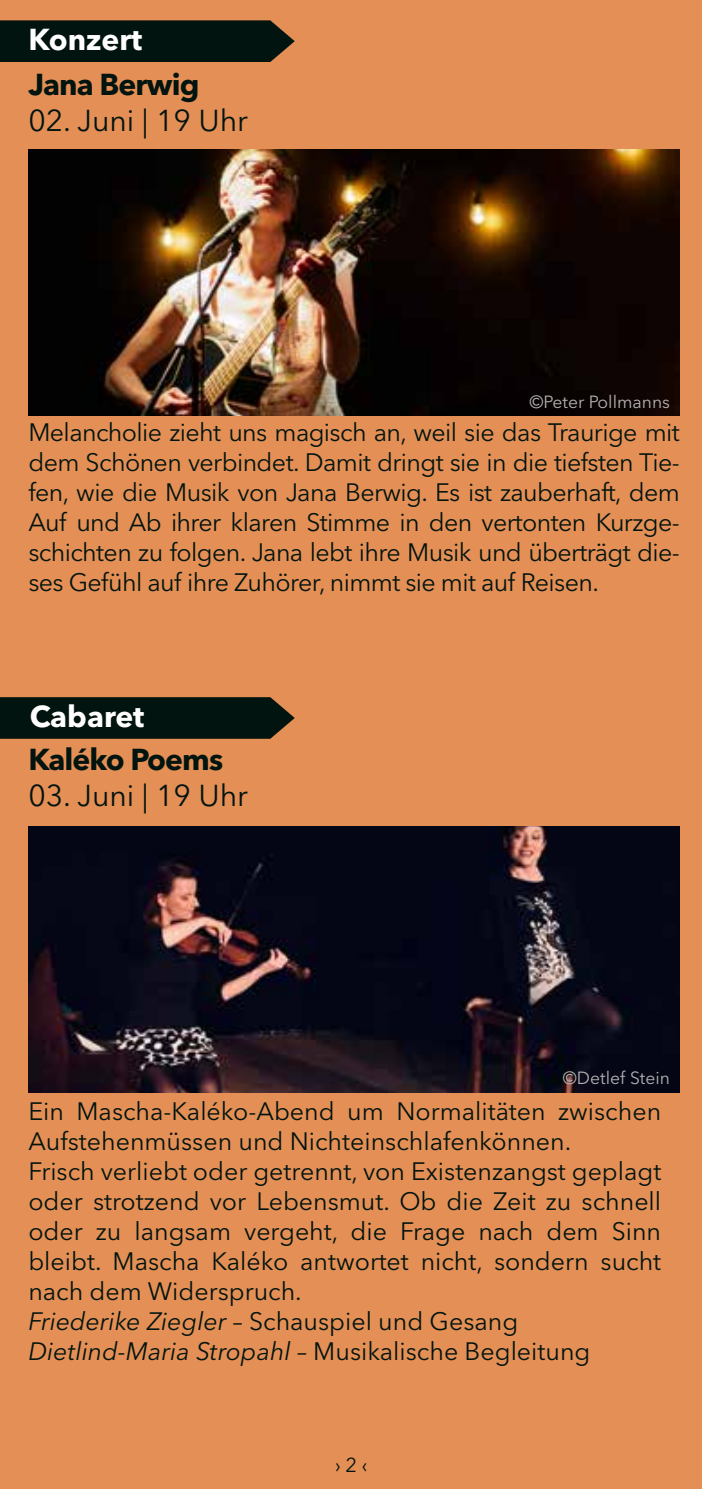
<style>
.page{position:relative;width:702px;height:1489px;background:#fff}
.page>*{position:absolute;margin:0;border:0;box-sizing:border-box;transform-origin:0 0}
.t1{font:30px "Avenir Next LT Pro";color:#02140f}
.t2{font:700 30px "Avenir Next LT Pro";letter-spacing:-.03em;color:#02140f}
.t3{font:700 30px "Avenir Next LT Pro";color:#fff}
.t4{font:25px/30px "Avenir Next LT Pro";color:#02140f;text-align:justify}
.t5{font:20px "Avenir Next LT Pro";color:#02140f}
.t6{font:17.5px "Avenir Next LT Pro";color:#b3b2b2}
.s1{font-style:italic}
</style>
<div class="page">
<div style="left:0;top:0;width:702px;height:1488px;background:#e48f55"></div>
<img style="left:28px;top:826px;width:651px;height:266px">
<div style="left:0;top:20px;width:295px;height:42px;background:#02140f"></div>
<div style="left:0;top:697px;width:295px;height:41px;background:#02140f"></div>
<img style="left:28px;top:149px;width:651px;height:266px">
<p class="t3" style="left:28px;top:22px;width:115px">Konzert</p>
<p class="t2" style="left:28px;top:66px;width:173px">Jana Berwig</p>
<p class="t1" style="left:28px;top:103px;width:221px">02. Juni | 19 Uhr</p>
<p class="t6" style="left:529px;top:391px;width:142px">©Peter Pollmanns</p>
<p class="t4" style="left:28px;top:417px;width:653px">Melancholie zieht uns magisch an, weil sie das Traurige mit dem Schönen verbindet. Damit dringt sie in die tiefsten Tie&shy;fen, wie die Musik von Jana Berwig. Es ist zauberhaft, dem Auf und Ab ihrer klaren Stimme in den vertonten Kurzge&shy;schichten zu folgen. Jana lebt ihre Musik und überträgt die&shy;ses Gefühl auf ihre Zuhörer, nimmt sie mit auf Reisen.</p>
<p class="t3" style="left:30px;top:698px;width:116px">Cabaret</p>
<p class="t2" style="left:28px;top:740px;width:196px">Kaléko Poems</p>
<p class="t1" style="left:28px;top:777px;width:221px">03. Juni | 19 Uhr</p>
<p class="t6" style="left:563px;top:1067px;width:109px">©Detlef Stein</p>
<p class="t4" style="left:28px;top:1096px;width:634px;text-align:left">Ein Mascha-Kaléko-Abend um Normalitäten zwischen Aufstehenmüssen und Nichteinschlafenkönnen.<br>Frisch verliebt oder getrennt, von Existenzangst geplagt oder strotzend vor Lebensmut. Ob die Zeit zu schnell oder zu langsam vergeht, die Frage nach dem Sinn bleibt. Mascha Kaléko antwortet nicht, sondern sucht nach dem Widerspruch.<br><span class="s1">Friederike Ziegler –</span> Schauspiel und Gesang <span class="s1">Dietlind-Maria Stropahl –</span> Musikalische Begleitung</p>
<p class="t5" style="left:335px;top:1453px;width:35px">› 2 ‹</p>
</div>
